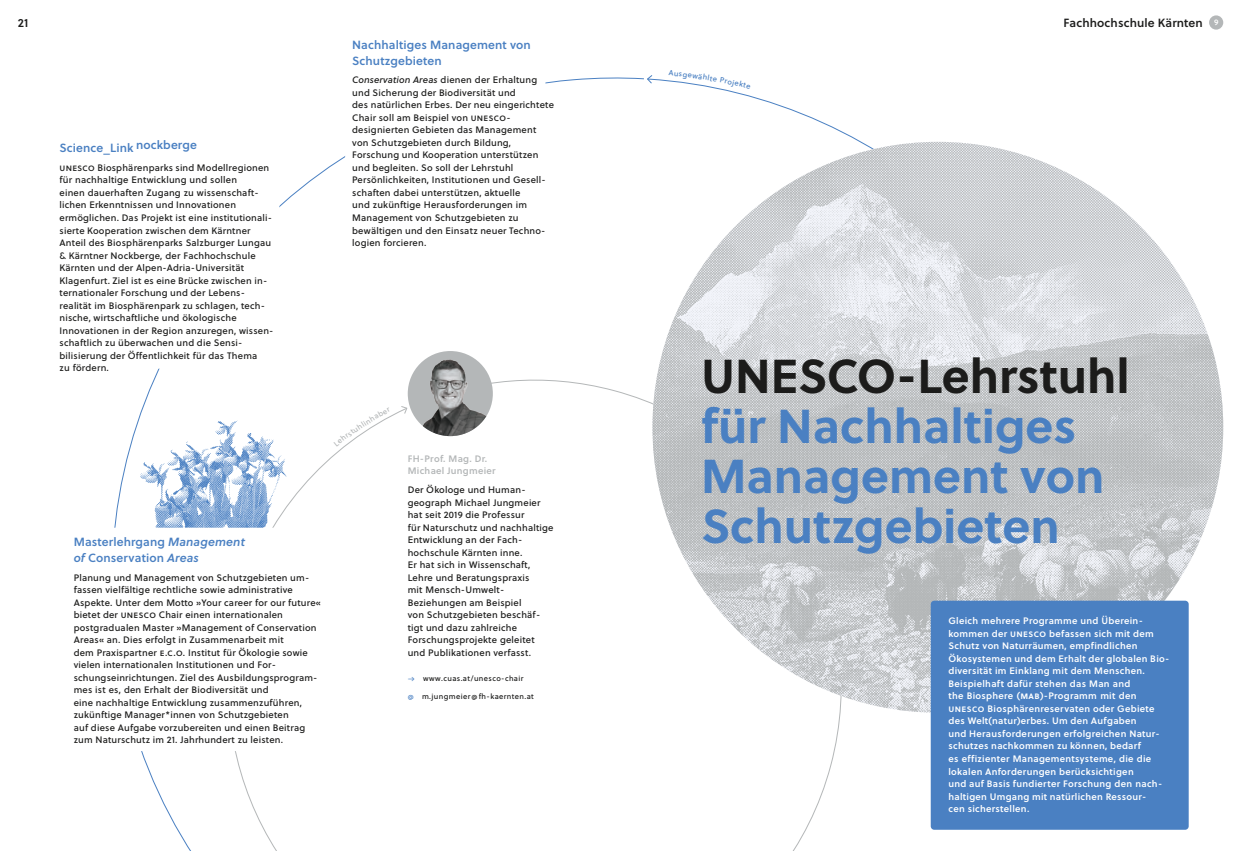
<style>
.page{position:relative;width:1241px;height:851px;background:#fff}
.page>*{position:absolute;margin:0;border:0;box-sizing:border-box;transform-origin:0 0}
.HL_38_40_LB{font:700 47.5px/50px "Soleil";color:#4a80c2}
.Projekt_ÜS{font:11.88px/15.6px "Soleil Sb";letter-spacing:.01em;color:#4a80c2}
.UNIVERSITÄT___LEFTBO{font:11.88px "Soleil Sb";letter-spacing:.01em;color:#1c1c1b}
.Copy_7_5_10_20{font:9.38px/12.5px "Soleil Bk";letter-spacing:.02em;color:#1c1c1b}
.einleitung{font:9.38px/12.5px "Soleil Sb";letter-spacing:.03em;color:#fff}
.Copy_7_5_10_20-2{font:9.38px/12.5px "Soleil Sb";letter-spacing:.03em;color:#b4b7b8}
.t1{font:8.12px "Soleil Sb";color:#fff}
.captions_6_7_5_50_bl{font:7.5px "Soleil Bk";letter-spacing:.05em;color:#1c1c1b}
.captions_6_7_5_50_bl-2{font:7.5px "Soleil Bk";color:#4a80c2}
.s1{font-style:italic}
.s2{color:#4a80c2}
.s3{color:#1c1c1b}
</style>
<div class="page">
<svg style="left:647px;top:75px;width:5px;height:9px"></svg>
<svg style="left:400px;top:406px;width:7px;height:8px"></svg>
<img style="left:133px;top:417px;width:159px;height:110px">
<img style="left:652px;top:142px;width:570px;height:570px;border-radius:285px">
<img style="left:407px;top:351px;width:86px;height:85px;border-radius:43px">
<div style="left:930px;top:600px;width:258px;height:229px;background:#4a80c2;border-radius:4px"></div>
<div style="left:1208px;top:15px;width:14px;height:15px;background:#b4b7b8;border-radius:50%"></div>
<svg style="left:344px;top:416px;width:46px;height:30px"></svg>
<p class="UNIVERSITÄT___LEFTBO" style="left:18px;top:14px;width:12px">21</p>
<p class="Projekt_ÜS" style="left:60px;top:140px;width:139px">Science_Link nockberge</p>
<p class="Copy_7_5_10_20" style="left:60px;top:161px;width:215px">unesco Biosphärenparks sind Modellregionen für nachhaltige Entwicklung und sollen<br>einen dauerhaften Zugang zu wissenschaft&shy;lichen Erkenntnissen und Innovationen ermöglichen. Das Projekt ist eine institutionali&shy;sierte Kooperation zwischen dem Kärntner Anteil des Biosphärenparks Salzburger Lungau &amp; Kärntner Nockberge, der Fachhochschule Kärnten und der Alpen-Adria-Universität Klagenfurt. Ziel ist es eine Brücke zwischen in&shy;ternationaler Forschung und der Lebens&shy;realität im Biosphärenpark zu schlagen, tech&shy;nische, wirtschaftliche und ökologische Innovationen in der Region anzuregen, wissen&shy;schaftlich zu überwachen und die Sensi&shy;bilisierung der Öffentlichkeit für das Thema<br>zu fördern.</p>
<p class="Projekt_ÜS" style="left:352px;top:36px;width:180px">Nachhaltiges Management von<br>Schutzgebieten</p>
<p class="Copy_7_5_10_20" style="left:352px;top:73px;width:203px"><span class="s1">Conservation Areas</span> dienen der Erhaltung und Sicherung der Biodiversität und<br>des natürlichen Erbes. Der neu eingerichtete Chair soll am Beispiel von unesco&shy;designierten Gebieten das Management von Schutzgebieten durch Bildung, Forschung und Kooperation unterstützen und begleiten. So soll der Lehrstuhl Persönlichkeiten, Institutionen und Gesell&shy;schaften dabei unterstützen, aktuelle<br>und zukünftige Herausforderungen im Management von Schutzgebieten zu bewältigen und den Einsatz neuer Techno&shy;logien forcieren.</p>
<p class="Projekt_ÜS" style="left:74px;top:533px;width:173px">Masterlehrgang <span class="s1">Management of</span> Conservation <span class="s1">Areas</span></p>
<p class="Copy_7_5_10_20" style="left:74px;top:570px;width:249px">Planung und Management von Schutzgebieten um&shy;fassen vielfältige rechtliche sowie administrative Aspekte. Unter dem Motto »Your career for our future« bietet der unesco Chair einen internationalen postgradualen Master »Management of Conservation Areas« an. Dies erfolgt in Zusammenarbeit mit<br>dem Praxispartner e.c.o. Institut für Ökologie sowie vielen internationalen Institutionen und For&shy;schungseinrichtungen. Ziel des Ausbildungsprogram&shy;mes ist es, den Erhalt der Biodiversität und<br>eine nachhaltige Entwicklung zusammenzuführen, zukünftige Manager*innen von Schutzgebieten<br>auf diese Aufgabe vorzubereiten und einen Beitrag zum Naturschutz im 21. Jahrhundert zu leisten.</p>
<p class="Copy_7_5_10_20-2" style="left:407px;top:452px;width:89px">FH-Prof. Mag. Dr.<br>Michael Jungmeier</p>
<p class="Copy_7_5_10_20" style="left:407px;top:483px;width:147px">Der Ökologe und Human&shy;geograph Michael Jungmeier hat seit 2019 die Professur<br>für Naturschutz und nachhaltige<br>Entwicklung an der Fach&shy;hochschule Kärnten inne.<br>Er hat sich in Wissenschaft,<br>Lehre und Beratungspraxis<br>mit Mensch-Umwelt-<br>Beziehungen am Beispiel<br>von Schutzgebieten beschäf&shy;tigt und dazu zahlreiche<br>Forschungsprojekte geleitet und Publikationen verfasst.</p>
<p class="captions_6_7_5_50_bl" style="left:407px;top:672px;width:117px"><span class="s2">→</span> www.cuas.at/unesco-chair</p>
<p class="captions_6_7_5_50_bl" style="left:407px;top:691px;width:128px"><span class="s2">@</span> m.jungmeier@fh-kaernten.at</p>
<p class="captions_6_7_5_50_bl-2" style="left:703px;top:71px;width:16px;rotate:10deg">hlte</p>
<p class="captions_6_7_5_50_bl-2" style="left:728px;top:76px;width:17px;rotate:13deg">ojek</p>
<p class="UNIVERSITÄT___LEFTBO" style="left:1063px;top:14px;width:141px">Fachhochschule Kärnten</p>
<p class="t1" style="left:1213px;top:16px;width:6px">9</p>
<p class="HL_38_40_LB" style="left:701px;top:349px;width:430px"><span class="s3">UNESCO-Lehrstuhl </span>für Nachhaltiges<br>Management von<br>Schutzgebieten</p>
<p class="einleitung" style="left:948px;top:614px;width:222px">Gleich mehrere Programme und Überein&shy;kommen der unesco befassen sich mit dem Schutz von Naturräumen, empfindlichen Ökosystemen und dem Erhalt der globalen Bio&shy;diversität im Einklang mit dem Menschen.<br>Beispielhaft dafür stehen das Man and<br>the Biosphere (mab)-Programm mit den unesco Biosphärenreservaten oder Gebiete des Welt(natur)erbes. Um den Aufgaben<br>und Herausforderungen erfolgreichen Natur&shy;schutzes nachkommen zu können, bedarf<br>es effizienter Managementsysteme, die die lokalen Anforderungen berücksichtigen<br>und auf Basis fundierter Forschung den nach&shy;haltigen Umgang mit natürlichen Ressour-<br>cen sicherstellen.</p>
</div>
